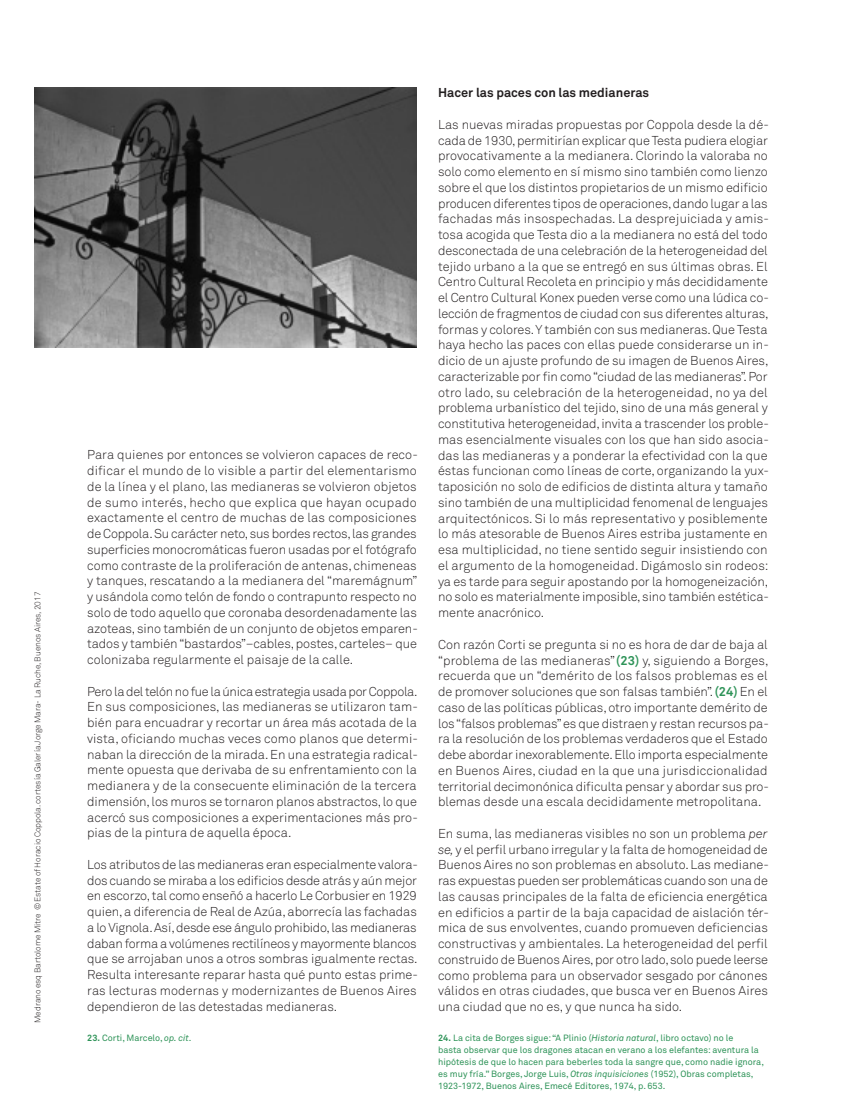
<style>
.page{position:relative;width:855px;height:1110px;background:#fff}
.page>*{position:absolute;margin:0;border:0;box-sizing:border-box;transform-origin:0 0}
.TEXTO_Revista_sans{font:300 12.75px/15.8px "Akkurat";color:#231f20;text-align:justify}
.TEXTO_Revista_sans-2{font:700 12.75px "Akkurat";color:#231f20}
.t1{font:9px/12px "Akkurat";color:#2e9358}
.TEXTO_Revista_sans-3{font:300 8.25px "Akkurat";letter-spacing:-.01em;color:#231f20}
.s1{font-weight:700}
.s2{font-style:italic}
.s3{font-weight:700;color:#2e9358}
</style>
<div class="page">
<img style="left:34px;top:87px;width:383px;height:260px">
<p class="TEXTO_Revista_sans-3" style="left:33px;top:1023px;width:432px;rotate:-90deg">Medrano esq Bartolome Mitre © Estate of Horacio Coppola. cortesía Galería Jorge Mara- La Ruche, Buenos Aires, 2017</p>
<p class="TEXTO_Revista_sans" style="left:87px;top:447px;width:332px">Para quienes por entonces se volvieron capaces de reco&shy;dificar el mundo de lo visible a partir del elementarismo de la línea y el plano, las medianeras se volvieron objetos de sumo interés, hecho que explica que hayan ocupado exactamente el centro de muchas de las composiciones de Coppola. Su carácter neto, sus bordes rectos, las grandes superficies monocromáticas fueron usadas por el fotógrafo como contraste de la proliferación de antenas, chimeneas y tanques, rescatando a la medianera del “maremágnum” y usándola como telón de fondo o contrapunto respecto no solo de todo aquello que coronaba desordenadamente las azoteas, sino también de un conjunto de objetos emparen&shy;tados y también “bastardos”–cables, postes, carteles– que colonizaba regularmente el paisaje de la calle.</p>
<p class="TEXTO_Revista_sans" style="left:87px;top:683px;width:332px">Pero la del telón no fue la única estrategia usada por Coppola.<br>En sus composiciones, las medianeras se utilizaron tam&shy;bién para encuadrar y recortar un área más acotada de la vista, oficiando muchas veces como planos que determi&shy;naban la dirección de la mirada. En una estrategia radical&shy;mente opuesta que derivaba de su enfrentamiento con la medianera y de la consecuente eliminación de la tercera dimensión, los muros se tornaron planos abstractos, lo que acercó sus composiciones a experimentaciones más pro&shy;pias de la pintura de aquella época.</p>
<p class="TEXTO_Revista_sans" style="left:87px;top:857px;width:332px">Los atributos de las medianeras eran especialmente valora&shy;dos cuando se miraba a los edificios desde atrás y aún mejor en escorzo, tal como enseñó a hacerlo Le Corbusier en 1929 quien, a diferencia de Real de Azúa, aborrecía las fachadas a lo Vignola. Así, desde ese ángulo prohibido, las medianeras daban forma a volúmenes rectilíneos y mayormente blancos que se arrojaban unos a otros sombras igualmente rectas.<br>Resulta interesante reparar hasta qué punto estas prime&shy;ras lecturas modernas y modernizantes de Buenos Aires dependieron de las detestadas medianeras.</p>
<p class="t1" style="left:87px;top:1032px;width:106px"><span class="s1">23.</span> Corti, Marcelo, <span class="s2">op. cit</span>.</p>
<p class="TEXTO_Revista_sans-2" style="left:438px;top:85px;width:213px">Hacer las paces con las medianeras</p>
<p class="TEXTO_Revista_sans" style="left:438px;top:117px;width:332px">Las nuevas miradas propuestas por Coppola desde la dé&shy;cada de 1930, permitirían explicar que Testa pudiera elogiar provocativamente a la medianera. Clorindo la valoraba no solo como elemento en sí mismo sino también como lienzo sobre el que los distintos propietarios de un mismo edificio producen diferentes tipos de operaciones, dando lugar a las fachadas más insospechadas. La desprejuiciada y amis&shy;tosa acogida que Testa dio a la medianera no está del todo desconectada de una celebración de la heterogeneidad del tejido urbano a la que se entregó en sus últimas obras. El Centro Cultural Recoleta en principio y más decididamente el Centro Cultural Konex pueden verse como una lúdica co&shy;lección de fragmentos de ciudad con sus diferentes alturas, formas y colores. Y también con sus medianeras. Que Testa haya hecho las paces con ellas puede considerarse un in&shy;dicio de un ajuste profundo de su imagen de Buenos Aires, caracterizable por fin como “ciudad de las medianeras”. Por otro lado, su celebración de la heterogeneidad, no ya del problema urbanístico del tejido, sino de una más general y constitutiva heterogeneidad, invita a trascender los proble&shy;mas esencialmente visuales con los que han sido asocia&shy;das las medianeras y a ponderar la efectividad con la que éstas funcionan como líneas de corte, organizando la yux&shy;taposición no solo de edificios de distinta altura y tamaño sino también de una multiplicidad fenomenal de lenguajes arquitectónicos. Si lo más representativo y posiblemente lo más atesorable de Buenos Aires estriba justamente en esa multiplicidad, no tiene sentido seguir insistiendo con el argumento de la homogeneidad. Digámoslo sin rodeos: ya es tarde para seguir apostando por la homogeneización, no solo es materialmente imposible, sino también estética&shy;mente anacrónico.</p>
<p class="TEXTO_Revista_sans" style="left:438px;top:637px;width:332px">Con razón Corti se pregunta si no es hora de dar de baja al “problema de las medianeras”<span class="s3">(23)</span> y, siguiendo a Borges, recuerda que un “demérito de los falsos problemas es el de promover soluciones que son falsas también”. <span class="s3">(24)</span> En el caso de las políticas públicas, otro importante demérito de los “falsos problemas” es que distraen y restan recursos pa&shy;ra la resolución de los problemas verdaderos que el Estado debe abordar inexorablemente. Ello importa especialmente en Buenos Aires, ciudad en la que una jurisdiccionalidad territorial decimonónica dificulta pensar y abordar sus pro&shy;blemas desde una escala decididamente metropolitana.</p>
<p class="TEXTO_Revista_sans" style="left:438px;top:826px;width:332px">En suma, las medianeras visibles no son un problema <span class="s2">per se,</span> y el perfil urbano irregular y la falta de homogeneidad de Buenos Aires no son problemas en absoluto. Las mediane&shy;ras expuestas pueden ser problemáticas cuando son una de las causas principales de la falta de eficiencia energética en edificios a partir de la baja capacidad de aislación tér&shy;mica de sus envolventes, cuando promueven deficiencias constructivas y ambientales. La heterogeneidad del perfil construido de Buenos Aires, por otro lado, solo puede leerse como problema para un observador sesgado por cánones válidos en otras ciudades, que busca ver en Buenos Aires una ciudad que no es, y que nunca ha sido.</p>
<p class="t1" style="left:438px;top:1032px;width:327px"><span class="s1">24.</span> La cita de Borges sigue: “A Plinio (<span class="s2">Historia natural</span>, libro octavo) no le<br>basta observar que los dragones atacan en verano a los elefantes: aventura la hipótesis de que lo hacen para beberles toda la sangre que, como nadie ignora, es muy fría.” Borges, Jorge Luis, <span class="s2">Otras inquisiciones</span> (1952), Obras completas, 1923-1972, Buenos Aires, Emecé Editores, 1974, p. 653.</p>
</div>
